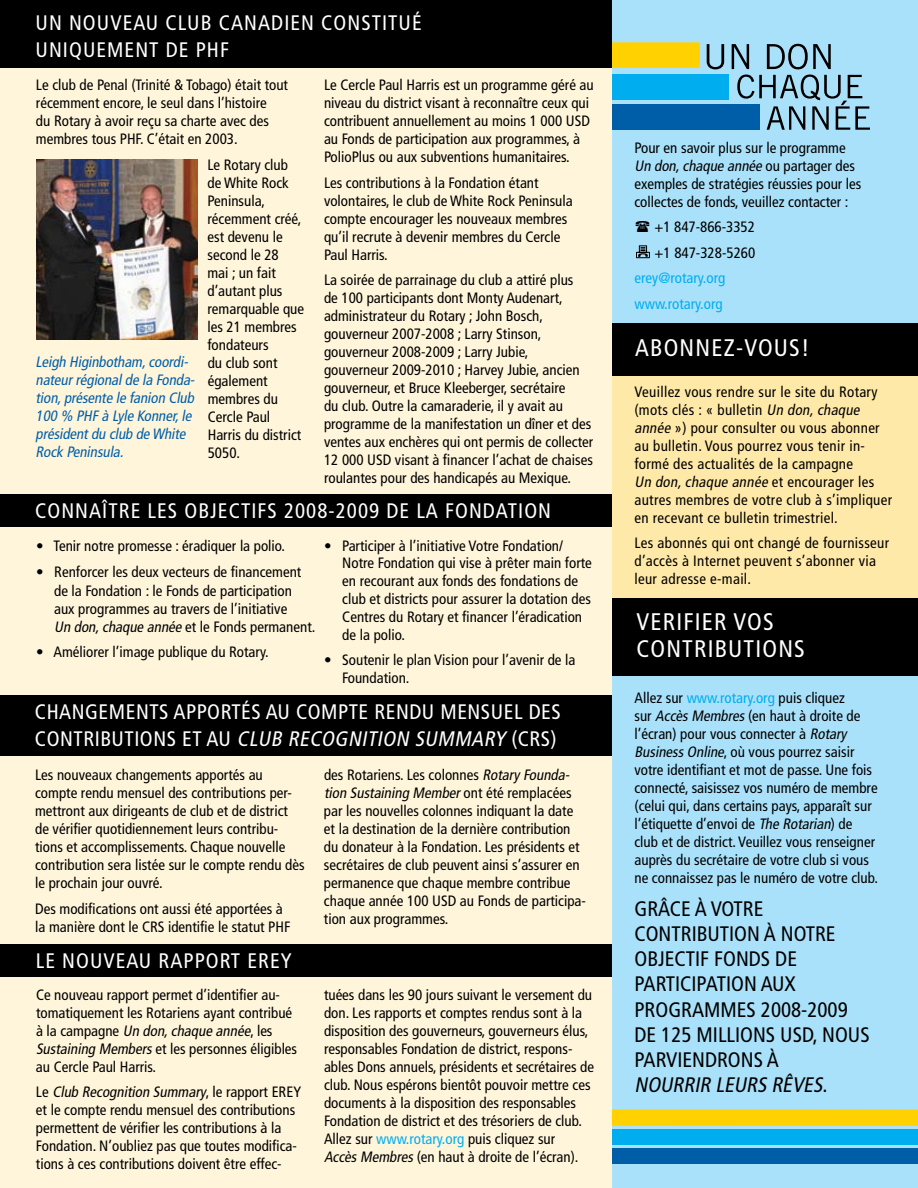
<style>
.page{position:relative;width:918px;height:1188px;background:#fff}
.page>*{position:absolute;margin:0;border:0;box-sizing:border-box;transform-origin:0 0}
.t1{font:condensed 24px/27px "Frutiger LT Std";letter-spacing:.05em;color:#fff}
.t2{font:condensed 21px/25.2px "Frutiger LT Std";color:#000}
.t3{font:condensed 21px/27px "Frutiger LT Std";letter-spacing:.05em;color:#fff}
.t4{font:condensed 21px/27px "Frutiger LT Std";letter-spacing:.025em;color:#fff}
.t5{font:italic condensed 21px "Frutiger LT Std";color:#fff}
.t6{font:condensed 15px/18px "Frutiger LT Std";color:#000}
.t7{font:condensed 15px/18px "Frutiger LT Std";letter-spacing:.02em;color:#000}
.t8{font:italic condensed 15px/18px "Frutiger LT Std";color:#005ea8}
.t9{font:condensed 15px/25.5px "Frutiger LT Std";color:#00aeef}
.s1{font-style:italic}
.s2{font-style:normal}
.s3{color:#00aeef}
</style>
<div class="page">
<div style="left:0;top:0;width:618px;height:1188px;background:#fff5db"></div>
<div style="left:612px;top:658px;width:306px;height:530px;background:#aae1fa"></div>
<div style="left:612px;top:362px;width:306px;height:296px;background:#ffe9a8"></div>
<div style="left:612px;top:0;width:306px;height:366px;background:#aae1fa"></div>
<div style="left:612px;top:323px;width:306px;height:52px;background:#000"></div>
<div style="left:612px;top:1109px;width:306px;height:17px;background:#ffd100"></div>
<div style="left:612px;top:1148px;width:306px;height:16px;background:#005ea8"></div>
<div style="left:612px;top:1129px;width:306px;height:16px;background:#00aeef"></div>
<div style="left:612px;top:598px;width:306px;height:78px;background:#000"></div>
<div style="left:0;top:494px;width:612px;height:32px;background:#000"></div>
<div style="left:0;top:695px;width:612px;height:61px;background:#000"></div>
<img style="left:36px;top:160px;width:161px;height:180px">
<div style="left:0;top:944px;width:612px;height:32px;background:#000"></div>
<div style="left:612px;top:42px;width:88px;height:26px;background:#ffd100"></div>
<div style="left:612px;top:104px;width:148px;height:26px;background:#005ea8"></div>
<div style="left:612px;top:74px;width:117px;height:26px;background:#00aeef"></div>
<svg style="left:707px;top:44px;width:124px;height:25px"></svg>
<svg style="left:737px;top:75px;width:133px;height:55px"></svg>
<div style="left:0;top:0;width:612px;height:68px;background:#000"></div>
<svg style="left:636px;top:245px;width:14px;height:13px"></svg>
<h2 class="t3" style="left:36px;top:9px;width:388px">UN NOUVEAU CLUB CANADIEN CONSTITUÉ<br>UNIQUEMENT DE PHF</h2>
<p class="t6" style="left:36px;top:76px;width:254px">Le club de Penal (Trinité &amp; Tobago) était tout récemment encore, le seul dans l’histoire<br>du Rotary à avoir reçu sa charte avec des membres tous PHF. C’était en 2003.</p>
<p class="t6" style="left:207px;top:156px;width:98px">Le Rotary club de White Rock<br>Peninsula, récemment créé, est devenu le second le 28<br>mai ; un fait d’autant plus remarquable que les 21 membres fondateurs<br>du club sont également membres du<br>Cercle Paul<br>Harris du district<br>5050.</p>
<p class="t8" style="left:36px;top:353px;width:163px">Leigh Higinbotham,coordi&shy;nateurrégionalde la Fonda&shy;tion,présente le fanion Club<br>100 % PHF à Lyle Konner,le présidentdu club de White<br>Rock Peninsula.</p>
<p class="t6" style="left:324px;top:76px;width:271px">Le Cercle Paul Harris est un programme géré au niveau du district visant à reconnaître ceux qui contribuent annuellement au moins 1 000 USD au Fonds de participation aux programmes, à PolioPlus ou aux subventions humanitaires.</p>
<p class="t6" style="left:324px;top:174px;width:250px">Les contributions à la Fondation étant volontaires, le club de White Rock Peninsula compte encourager les nouveaux membres qu’il recrute à devenir membres du Cercle Paul Harris.</p>
<p class="t6" style="left:324px;top:271px;width:271px">La soirée de parrainage du club a attiré plus<br>de 100 participants dont Monty Audenart, administrateur du Rotary ; John Bosch, gouverneur 2007-2008 ; Larry Stinson, gouverneur 2008-2009 ; Larry Jubie, gouverneur 2009-2010 ; Harvey Jubie, ancien gouverneur, et Bruce Kleeberger, secrétaire<br>du club. Outre la camaraderie, il y avait au programme de la manifestation un dîner et des ventes aux enchères qui ont permis de collecter 12 000 USD visant à financer l’achat de chaises roulantes pour des handicapés au Mexique.</p>
<h2 class="t3" style="left:35px;top:497px;width:27px">CONN</h2>
<h2 class="t3" style="left:89px;top:497px;width:430px">AÎTRE LES OBJECTI FS 2008-2009 DE LA FON DATION</h2>
<p class="t6" style="left:36px;top:537px;width:251px">• Tenir notre promesse : éradiquer la polio.</p>
<p class="t6" style="left:36px;top:563px;width:267px">• Renforcer les deux vecteurs de financement</p>
<p class="t6" style="left:54px;top:582px;width:263px">de la Fondation : le Fonds de participation aux programmes au travers de l’initiative<br><span class="s1">Un don,chaque année</span> et le Fonds permanent.</p>
<p class="t6" style="left:36px;top:643px;width:234px">• Améliorer l’image publique du Rotary.</p>
<p class="t6" style="left:324px;top:536px;width:241px">• Participer à l’initiative Votre Fondation/</p>
<p class="t6" style="left:342px;top:554px;width:251px">Notre Fondation qui vise à prêter main forte en recourant aux fonds des fondations de club et districts pour assurer la dotation des Centres du Rotary et financer l’éradication de la polio.</p>
<p class="t6" style="left:342px;top:651px;width:235px;text-indent:-18px">• Soutenir le plan Vision pour l’avenir de la<br>Foundation.</p>
<h2 class="t4" style="left:35px;top:699px;width:527px">CHANGEMENTS APPORTÉS AU COMPTE RENDU MENSUEL DES<br>CONTRIBUTION</h2>
<h2 class="t5" style="left:167px;top:727px;width:193px"><span class="s2">S E T A U</span> CLUB RECOGNITION</h2>
<h2 class="t5" style="left:415px;top:727px;width:143px">SUMMARY <span class="s2">( C R S)</span></h2>
<p class="t6" style="left:35px;top:766px;width:271px">Les nouveaux changements apportés au compte rendu mensuel des contributions per&shy;mettront aux dirigeants de club et de district de vérifier quotidiennement leurs contribu&shy;tions et accomplissements. Chaque nouvelle contribution sera listée sur le compte rendu dès le prochain jour ouvré.</p>
<p class="t6" style="left:35px;top:899px;width:257px">Des modifications ont aussi été apportées à la manière dont le CRS identifie le statut PHF</p>
<h2 class="t3" style="left:36px;top:947px;width:257px">LE NO UVEAU RAPPORT EREY</h2>
<p class="t6" style="left:36px;top:986px;width:263px">Ce nouveau rapport permet d’identifier au&shy;tomatiquement les Rotariens ayant contribué à l a c a m p a g n e <span class="s1">Un don,chaque année</span>, l e s <span class="s1">Sustaining Members</span>et les personnes éligibles au Cercle Paul Harris.</p>
<p class="t6" style="left:36px;top:1083px;width:266px">L e <span class="s1">Club Recognition Summary</span>, l e ra p p o rt E R E Y et le compte rendu mensuel des contributions permettent de vérifier les contributions à la Fondation. N’oubliez pas que toutes modifica&shy;tions à ces contributions doivent être effec-</p>
<p class="t6" style="left:324px;top:766px;width:264px">des Rotariens. Les colonnes <span class="s1">Rotary Founda&shy;tion Sustaining Member</span>o n t été re m p l a c é e s par les nouvelles colonnes indiquant la date et la destination de la dernière contribution du donateur à la Fondation. Les présidents et secrétaires de club peuvent ainsi s’assurer en permanence que chaque membre contribue chaque année 100 USD au Fonds de participa&shy;tion aux programmes.</p>
<p class="t6" style="left:324px;top:986px;width:271px">tuées dans les 90 jours suivant le versement du don. Les rapports et comptes rendus sont à la disposition des gouverneurs, gouverneurs élus, responsables Fondation de district, respons&shy;ables Dons annuels, présidents et secrétaires de club. Nous espérons bientôt pouvoir mettre ces documents à la disposition des responsables Fondation de district et des trésoriers de club.<br>Allez sur <span class="s3">www.rotary.org</span> puis cliquez sur <span class="s1">AccèsMembres</span>(en haut à droite de l’écran).</p>
<p class="t6" style="left:634px;top:138px;width:229px">Pour en savoir plus sur le programme <span class="s1">Un don,chaque année</span> o u p a rta g e r d e s exemples de stratégies réussies pour les collectes de fonds, veuillez contacter :</p>
<p class="t6" style="left:654px;top:214px;width:102px;line-height:25.5px">+1 847-866-3352 +1 847-328-5260</p>
<p class="t9" style="left:634px;top:265px;width:92px">erey@rotary.org www.rotary.org</p>
<h1 class="t1" style="left:635px;top:335px;width:45px">ABONN</h1>
<h1 class="t1" style="left:711px;top:335px;width:100px">EZ-VOUS!</h1>
<p class="t7" style="left:634px;top:383px;width:259px">Veuillez vous rendre sur le site du Rotary (mots clés : « bulletin <span class="s1">Un don,chaque année</span> ») pour consulter ou vous abonner au bulletin. Vous pourrez vous tenir in&shy;formé des actualités de la campagne<br><span class="s1">Un don,chaque année</span> et e n co u ra g e r l e s autres membres de votre club à s’impliquer en recevant ce bulletin trimestriel.</p>
<p class="t7" style="left:634px;top:534px;width:256px">Les abonnés qui ont changé de fournisseur d’accès à Internet peuvent s’abonner via leur adresse e-mail.</p>
<h1 class="t1" style="left:636px;top:609px;width:139px">VERIFIER VOS<br>CONT</h1>
<h1 class="t1" style="left:694px;top:636px;width:63px">RIBUTION</h1>
<h1 class="t1" style="left:794px;top:636px;width:12px">S</h1>
<p class="t6" style="left:634px;top:689px;width:245px">Allez sur <span class="s3">www.rotary.org</span> puis cliquez<br>sur <span class="s1">AccèsMembres</span>(en haut à droite de l’écran) pour vous connecter à <span class="s1">Rotary BusinessOnline</span>, où vous pourrez saisir votre identifiant et mot de passe. Une fois connecté, saisissez vos numéro de membre (celui qui, dans certains pays, apparaît sur l’étiquette d’envoi de <span class="s1">The Rotarian</span>) de club et de district. Veuillez vous renseigner auprès du secrétaire de votre club si vous ne connaissez pas le numéro de votre club.</p>
<h2 class="t2" style="left:634px;top:896px;width:131px">GRÂCE À VOTRE<br>CONTRIBUTION</h2>
<h2 class="t2" style="left:634px;top:921px;width:203px;text-indent:129px">À NOTRE<br>OBJECTI F FON DS DE<br>PARTI CI PATION</h2>
<h2 class="t2" style="left:634px;top:972px;width:237px;text-indent:126px">AUX<br>PROGRAMMES 2008-2009<br>DE 125 MILLIONS USD, NOUS<br>PARVI ENDRONS À<br><span class="s1">NOURRI R LEURS RÊVES</span>.</h2>
</div>
